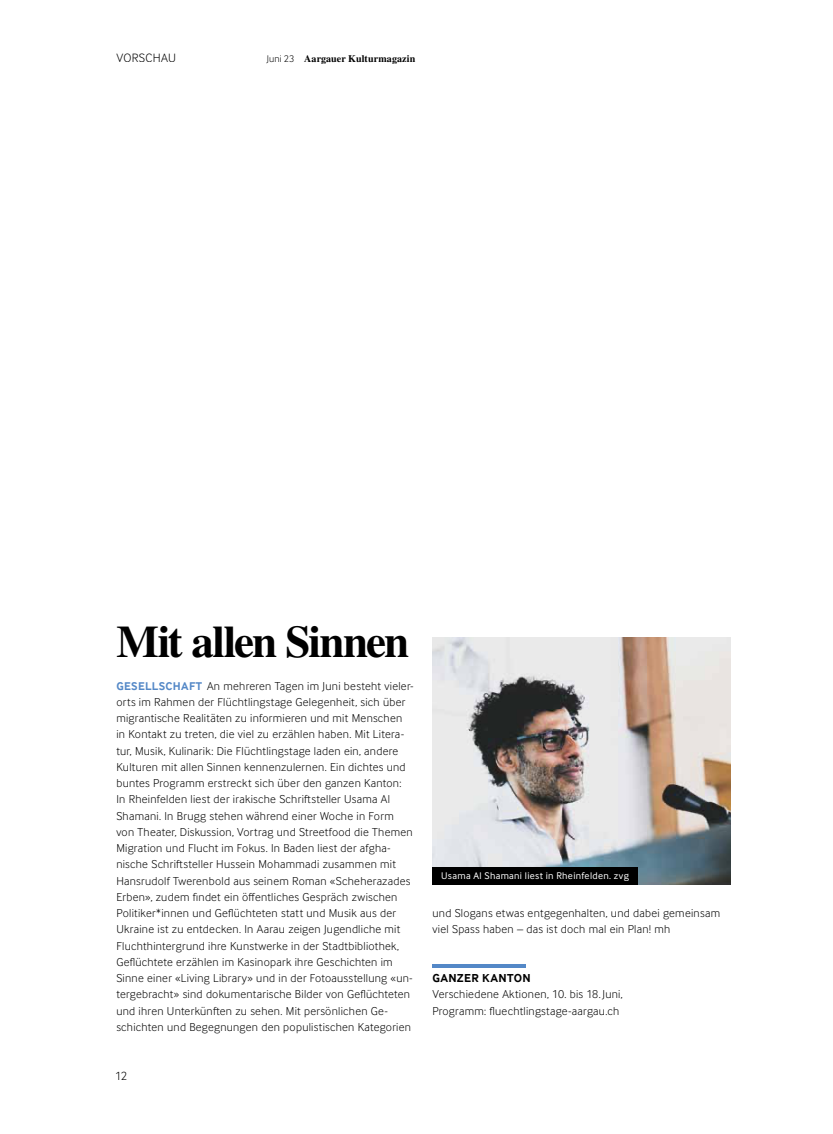
<style>
.page{position:relative;width:833px;height:1134px;background:#fff}
.page>*{position:absolute;margin:0;border:0;box-sizing:border-box;transform-origin:0 0}
.t1{font:700 45px "Times LT Pro";letter-spacing:-.045em;color:#000}
.t2{font:300 12.5px "Inter Face";letter-spacing:.03em;color:#000}
.t3{font:300 12.38px "Inter Face";color:#000}
.t4{font:300 11.88px/16.2px "Inter Face";letter-spacing:.025em;color:#000}
.t5{font:700 11.88px "Inter Face";letter-spacing:.025em;color:#000}
.t6{font:10px "Inter Face";letter-spacing:.03em;color:#fff}
.t7{font:700 10px "Times LT Pro";letter-spacing:.01em;color:#000}
.s1{font-family:"Inter Face";font-weight:300}
.s2{font-weight:700;font-size:11.5px;color:#5488c7}
</style>
<div class="page">
<hr style="left:432px;top:964px;width:94px;height:4px;background:#5488c7">
<img style="left:432px;top:637px;width:299px;height:247px">
<div style="left:432px;top:867px;width:206px;height:17px;background:#000"></div>
<p class="t2" style="left:116px;top:50px;width:61px">VORSCHAU</p>
<p class="t7" style="left:267px;top:52px;width:150px"><span class="s1">Juni 23</span> Aargauer Kulturmagazin</p>
<h1 class="t1" style="left:116px;top:615px;width:294px">Mit allen Sinnen</h1>
<p class="t4" style="left:116px;top:677px;width:299px"><span class="s2">GESELLSCHAFT</span> An mehreren Tagen im Juni besteht vieler&shy;orts im Rahmen der Flüchtlingstage Gelegenheit, sich über migrantische Realitäten zu informieren und mit Menschen in Kontakt zu treten, die viel zu erzählen haben. Mit Litera&shy;tur, Musik, Kulinarik: Die Flüchtlingstage laden ein, andere Kulturen mit allen Sinnen kennenzulernen. Ein dichtes und buntes Programm erstreckt sich über den ganzen Kanton:<br>In Rheinfelden liest der irakische Schriftsteller Usama Al Shamani. In Brugg stehen während einer Woche in Form von Theater, Diskussion, Vortrag und Streetfood die Themen Migration und Flucht im Fokus. In Baden liest der afgha&shy;nische Schriftsteller Hussein Mohammadi zusammen mit Hansrudolf Twerenbold aus seinem Roman «Scheherazades Erben», zudem findet ein öffentliches Gespräch zwischen Politiker*innen und Geflüchteten statt und Musik aus der Ukraine ist zu entdecken. In Aarau zeigen Jugendliche mit Fluchthintergrund ihre Kunstwerke in der Stadtbibliothek, Geflüchtete erzählen im Kasinopark ihre Geschichten im Sinne einer «Living Library» und in der Fotoausstellung «un&shy;tergebracht» sind dokumentarische Bilder von Geflüchteten und ihren Unterkünften zu sehen. Mit persönlichen Ge&shy;schichten und Begegnungen den populistischen Kategorien</p>
<p class="t3" style="left:115px;top:1068px;width:13px">12</p>
<p class="t6" style="left:441px;top:869px;width:189px">Usama Al Shamani liest in Rheinfelden. zvg</p>
<p class="t4" style="left:432px;top:904px;width:289px">und Slogans etwas entgegenhalten, und dabei gemeinsam viel Spass haben – das ist doch mal ein Plan! mh</p>
<p class="t5" style="left:432px;top:971px;width:100px">GANZER KANTON</p>
<p class="t4" style="left:432px;top:986px;width:192px">Verschiedene Aktionen, 10. bis 18. Juni,<br>Programm: fluechtlingstage-aargau.ch</p>
</div>
